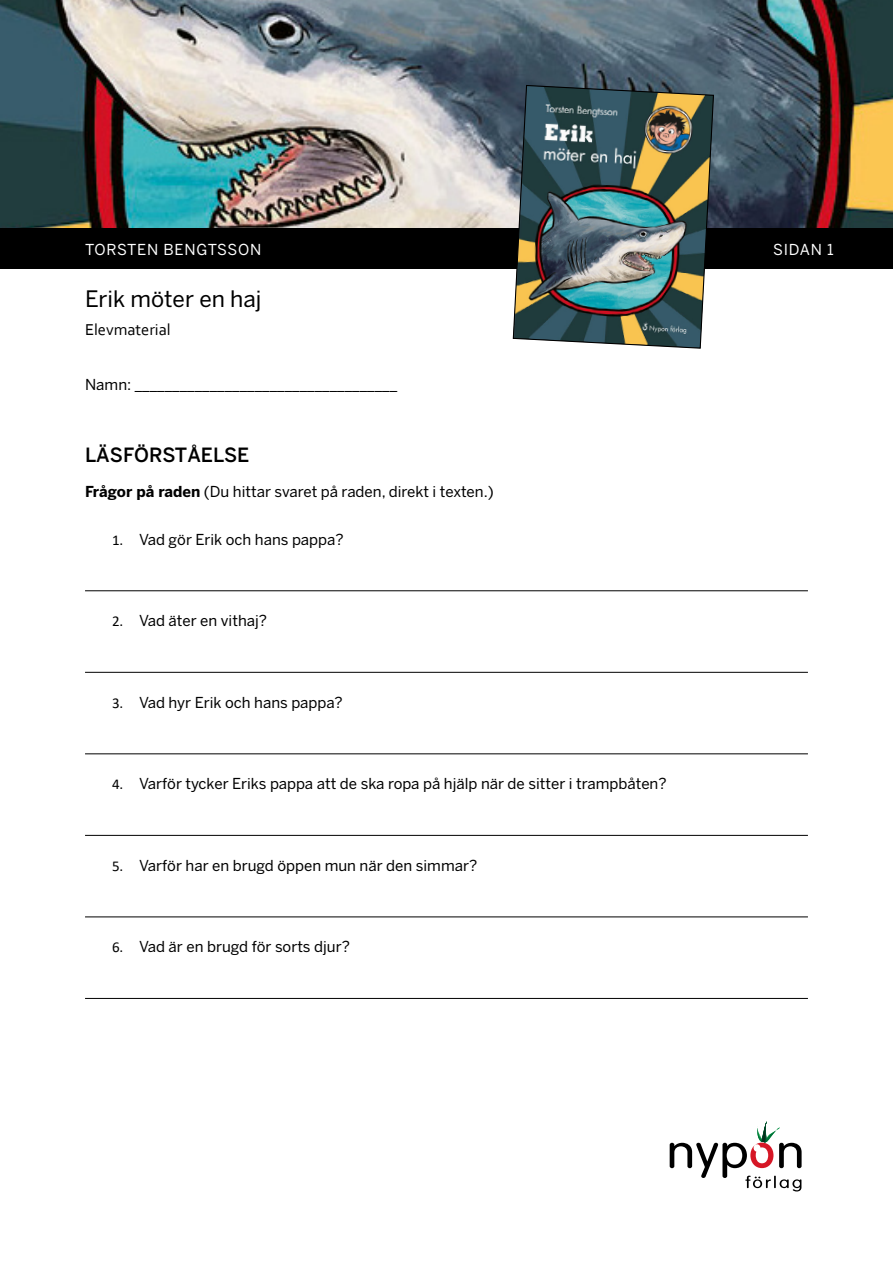
<style>
.page{position:relative;width:893px;height:1263px;background:#fff}
.page>*{position:absolute;margin:0;border:0;box-sizing:border-box;transform-origin:0 0}
.t1{font:22.5px "Benton Sans";color:#000}
.t2{font:500 19.5px "Benton Sans";color:#000}
.t3{font:16.5px "Corbel";color:#000}
.t4{font:15px "Benton Sans";color:#000}
.t5{font:15px "Benton Sans";letter-spacing:.05em;color:#fff}
.s1{font-weight:700}
.s2{font-family:"Calibri"}
</style>
<div class="page">
<img style="left:0;top:0;width:893px;height:229px">
<div style="left:0;top:229px;width:893px;height:40px;background:#000"></div>
<img style="left:512px;top:84px;width:203px;height:265px">
<svg style="left:670px;top:1121px;width:132px;height:70px"></svg>
<hr style="left:85px;top:590px;width:723px;height:1px;background:#000">
<hr style="left:85px;top:672px;width:723px;height:1px;background:#000">
<hr style="left:85px;top:753px;width:723px;height:1px;background:#000">
<hr style="left:85px;top:835px;width:723px;height:1px;background:#000">
<hr style="left:85px;top:916px;width:723px;height:1px;background:#000">
<hr style="left:85px;top:998px;width:723px;height:1px;background:#000">
<p class="t5" style="left:85px;top:241px;width:178px">TORSTEN BENGTSSON</p>
<p class="t5" style="left:773px;top:241px;width:62px">SIDAN 1</p>
<h1 class="t1" style="left:85px;top:286px;width:178px">Erik möter en haj</h1>
<p class="t3" style="left:85px;top:320px;width:87px">Elevmaterial</p>
<p class="t4" style="left:85px;top:376px;width:314px">Namn: ___________________________________</p>
<h2 class="t2" style="left:85px;top:443px;width:166px">LÄSFÖRSTÅELSE</h2>
<p class="t4" style="left:85px;top:483px;width:410px"><span class="s1">Frågor på raden</span> (Du hittar svaret på raden, direkt i texten.)</p>
<p class="t4" style="left:112px;top:530px;width:233px"><span class="s2">1.</span> Vad gör Erik och hans pappa?</p>
<p class="t4" style="left:112px;top:612px;width:157px"><span class="s2">2.</span> Vad äter en vithaj?</p>
<p class="t4" style="left:112px;top:693px;width:232px"><span class="s2">3.</span> Vad hyr Erik och hans pappa?</p>
<p class="t4" style="left:112px;top:775px;width:556px"><span class="s2">4.</span> Varför tycker Eriks pappa att de ska ropa på hjälp när de sitter i trampbåten?</p>
<p class="t4" style="left:112px;top:857px;width:367px"><span class="s2">5.</span> Varför har en brugd öppen mun när den simmar?</p>
<p class="t4" style="left:112px;top:938px;width:239px"><span class="s2">6.</span> Vad är en brugd för sorts djur?</p>
</div>
